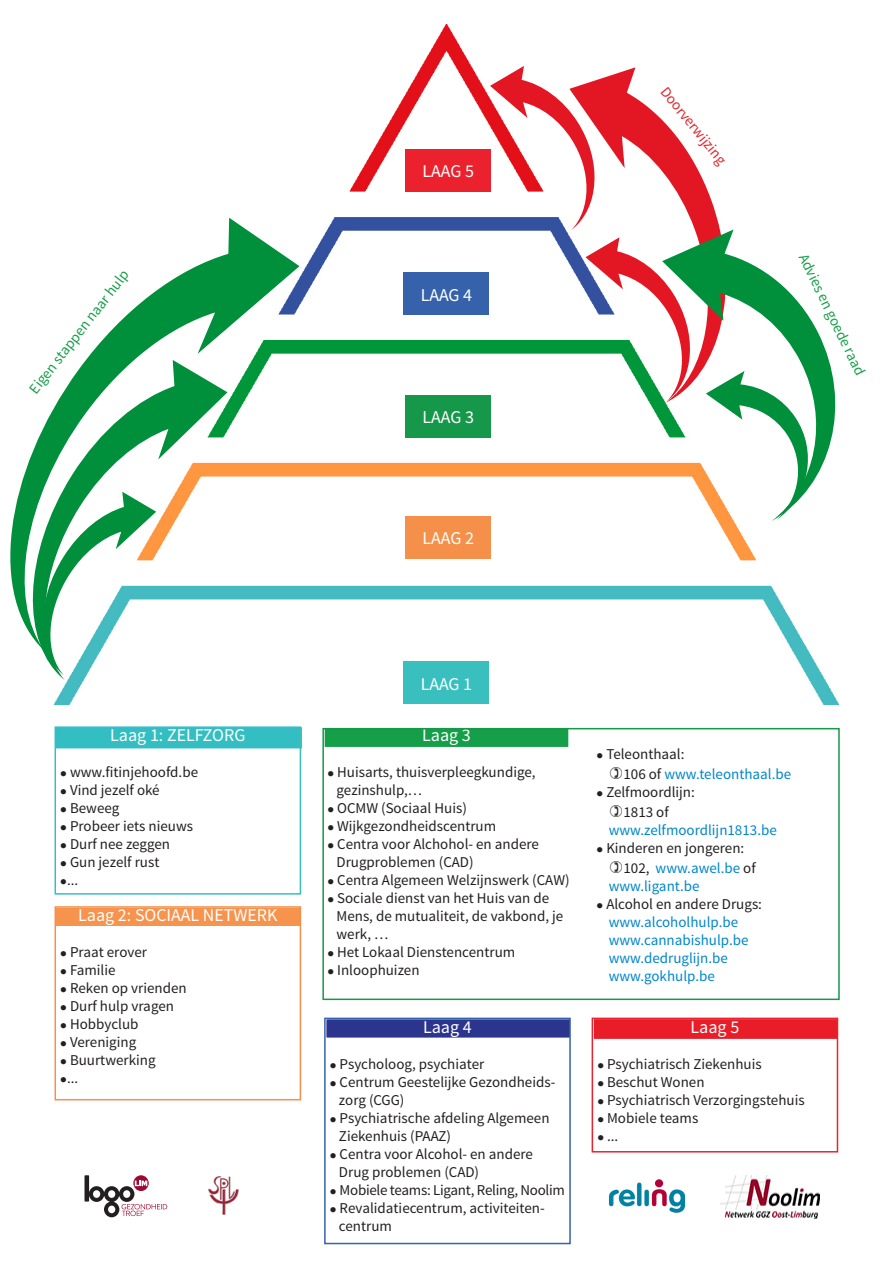
<style>
.page{position:relative;width:893px;height:1263px;background:#fff}
.page>*{position:absolute;margin:0;border:0;box-sizing:border-box;transform-origin:0 0}
.t1{font:18px "Source Sans Pro";color:#fff}
.t2{font:15px/18px "Source Sans Pro";color:#231f20}
.t3{font:15px/19.8px "Source Sans Pro";color:#0086cb}
.t4{font:15px "Source Sans Pro";color:#169f49}
.t5{font:15px "Source Sans Pro";letter-spacing:-.02em;color:#231f20}
.t6{font:15px "Source Sans Pro";color:#df272c}
.s1{color:#231f20}
</style>
<div class="page">
<div style="left:55px;top:727px;width:247px;height:21px;background:#33bfc1;border:2px solid #33bad1"></div>
<div style="left:55px;top:726px;width:246px;height:169px;border:2px solid #38bfbf"></div>
<div style="left:55px;top:906px;width:247px;height:21px;background:#f6934d;border:2px solid #fff"></div>
<div style="left:55px;top:906px;width:246px;height:194px;border:2px solid #f5904a"></div>
<div style="left:323px;top:727px;width:247px;height:21px;background:#169f49;border:2px solid #fff"></div>
<div style="left:325px;top:1018px;width:246px;height:21px;background:#2b358e;border:2px solid #fff"></div>
<div style="left:324px;top:1017px;width:247px;height:227px;border:2px solid #3563ac"></div>
<div style="left:592px;top:1017px;width:247px;height:23px;background:#e91d27;border:2px solid #fff"></div>
<div style="left:592px;top:1017px;width:246px;height:135px;border:2px solid #eb222f"></div>
<svg style="left:85px;top:1175px;width:82px;height:42px"></svg>
<img style="left:609px;top:1179px;width:76px;height:34px">
<img style="left:720px;top:1176px;width:99px;height:42px">
<img style="left:208px;top:1177px;width:30px;height:38px">
<img style="left:54px;top:25px;width:784px;height:679px">
<div style="left:404px;top:662px;width:85px;height:42px;background:#38bfbe"></div>
<div style="left:406px;top:149px;width:85px;height:43px;background:#eb222e"></div>
<div style="left:404px;top:273px;width:85px;height:42px;background:#3562aa"></div>
<div style="left:406px;top:395px;width:85px;height:42px;background:#159849"></div>
<div style="left:406px;top:516px;width:85px;height:42px;background:#f5904a"></div>
<div style="left:322px;top:728px;width:518px;height:272px;border:2px solid #159849"></div>
<svg style="left:43px;top:651px;width:184px;height:29px"></svg>
<svg style="left:10px;top:218px;width:289px;height:433px"></svg>
<svg style="left:490px;top:66px;width:112px;height:164px"></svg>
<svg style="left:569px;top:67px;width:173px;height:336px"></svg>
<svg style="left:662px;top:230px;width:176px;height:291px"></svg>
<p class="t4" style="left:25px;top:386px;width:153px;rotate:-52deg">Eigen stappen naar hulp</p>
<p class="t1" style="left:422px;top:160px;width:53px">LAAG 5</p>
<p class="t1" style="left:421px;top:283px;width:53px">LAAG 4</p>
<p class="t1" style="left:422px;top:406px;width:53px">LAAG 3</p>
<p class="t1" style="left:422px;top:527px;width:53px">LAAG 2</p>
<p class="t6" style="left:671px;top:83px;width:96px;rotate:51deg">Doorverwijzing</p>
<p class="t4" style="left:811px;top:250px;width:134px;rotate:64deg">Advies en goede raad</p>
<p class="t1" style="left:110px;top:724px;width:137px">Laag 1: ZELFZORG</p>
<p class="t2" style="left:60px;top:764px;width:139px">● www.fitinjehoofd.be</p>
<p class="t2" style="left:60px;top:782px;width:101px">● Vind jezelf oké</p>
<p class="t2" style="left:60px;top:800px;width:61px">● Beweeg</p>
<p class="t2" style="left:60px;top:818px;width:134px">● Probeer iets nieuws</p>
<p class="t2" style="left:60px;top:836px;width:111px">● Durf nee zeggen</p>
<p class="t2" style="left:60px;top:854px;width:101px">● Gun jezelf rust</p>
<p class="t2" style="left:60px;top:872px;width:19px">●...</p>
<p class="t1" style="left:78px;top:904px;width:201px">Laag 2: SOCIAAL NETWERK</p>
<p class="t2" style="left:60px;top:943px;width:88px">● Praat erover</p>
<p class="t2" style="left:60px;top:961px;width:57px">● Familie</p>
<p class="t2" style="left:60px;top:979px;width:128px">● Reken op vrienden</p>
<p class="t2" style="left:60px;top:997px;width:115px">● Durf hulp vragen</p>
<p class="t2" style="left:60px;top:1015px;width:80px">● Hobbyclub</p>
<p class="t2" style="left:60px;top:1033px;width:78px">● Vereniging</p>
<p class="t2" style="left:60px;top:1051px;width:97px">● Buurtwerking</p>
<p class="t2" style="left:60px;top:1069px;width:19px">●...</p>
<p class="t1" style="left:421px;top:672px;width:53px">LAAG 1</p>
<p class="t1" style="left:422px;top:724px;width:50px">Laag 3</p>
<p class="t2" style="left:336px;top:764px;width:201px;text-indent:-9px">● Huisarts, thuisverpleegkundige, gezinshulp,…</p>
<p class="t2" style="left:327px;top:800px;width:141px">● OCMW (Sociaal Huis)</p>
<p class="t2" style="left:327px;top:818px;width:170px">● Wijkgezondheidscentrum</p>
<p class="t2" style="left:336px;top:836px;width:204px;text-indent:-9px">● Centra voor Alchohol- en andere<br>Drugproblemen (CAD)</p>
<p class="t2" style="left:327px;top:872px;width:244px">● Centra Algemeen Welzijnswerk (CAW)</p>
<p class="t2" style="left:336px;top:890px;width:228px;text-indent:-9px">● Sociale dienst van het Huis van de<br>Mens, de mutualiteit, de vakbond, je werk, …</p>
<p class="t2" style="left:327px;top:944px;width:189px">● Het Lokaal Dienstencentrum</p>
<p class="t2" style="left:327px;top:962px;width:94px">● Inloophuizen</p>
<p class="t1" style="left:423px;top:1015px;width:50px">Laag 4</p>
<p class="t2" style="left:330px;top:1055px;width:156px">● Psycholoog, psychiater</p>
<p class="t2" style="left:339px;top:1073px;width:218px;text-indent:-9px">● Centrum Geestelijke Gezondheids&shy;zorg (CGG)</p>
<p class="t2" style="left:339px;top:1109px;width:212px;text-indent:-9px">● Psychiatrische afdeling Algemeen<br>Ziekenhuis (PAAZ)</p>
<p class="t2" style="left:339px;top:1145px;width:196px;text-indent:-9px">● Centra voor Alcohol- en andere<br>Drug problemen (CAD)</p>
<p class="t5" style="left:330px;top:1180px;width:236px">● Mobiele teams: Ligant, Reling, Noolim</p>
<p class="t2" style="left:339px;top:1199px;width:207px;text-indent:-9px">● Revalidatiecentrum, activiteiten&shy;centrum</p>
<p class="t3" style="left:623px;top:745px;width:169px;text-indent:-27px"><span class="s1">● Teleonthaal:<br>106 of</span> www.teleonthaal.be</p>
<p class="t2" style="left:597px;top:783px;width:100px">● Zelfmoordlijn:</p>
<p class="t2" style="left:623px;top:803px;width:47px">1813 of</p>
<p class="t3" style="left:609px;top:820px;width:170px">www.zelfmoordlijn1813.be</p>
<p class="t2" style="left:597px;top:839px;width:149px">● Kinderen en jongeren:</p>
<p class="t3" style="left:609px;top:859px;width:148px;line-height:18px;text-indent:15px"><span class="s1">102,</span> www.awel.be <span class="s1">of </span>www.ligant.be</p>
<p class="t2" style="left:597px;top:895px;width:167px">● Alcohol en andere Drugs:</p>
<p class="t3" style="left:609px;top:912px;width:131px">www.alcoholhulp.be</p>
<p class="t3" style="left:609px;top:930px;width:141px">www.cannabishulp.be</p>
<p class="t3" style="left:609px;top:948px;width:121px">www.dedruglijn.be</p>
<p class="t3" style="left:609px;top:966px;width:108px">www.gokhulp.be</p>
<p class="t1" style="left:690px;top:1015px;width:50px">Laag 5</p>
<p class="t2" style="left:597px;top:1055px;width:166px">● Psychiatrisch Ziekenhuis</p>
<p class="t2" style="left:597px;top:1073px;width:109px">● Beschut Wonen</p>
<p class="t2" style="left:597px;top:1091px;width:209px">● Psychiatrisch Verzorgingstehuis</p>
<p class="t2" style="left:597px;top:1109px;width:103px">● Mobiele teams</p>
<p class="t2" style="left:597px;top:1127px;width:22px">● ...</p>
</div>
